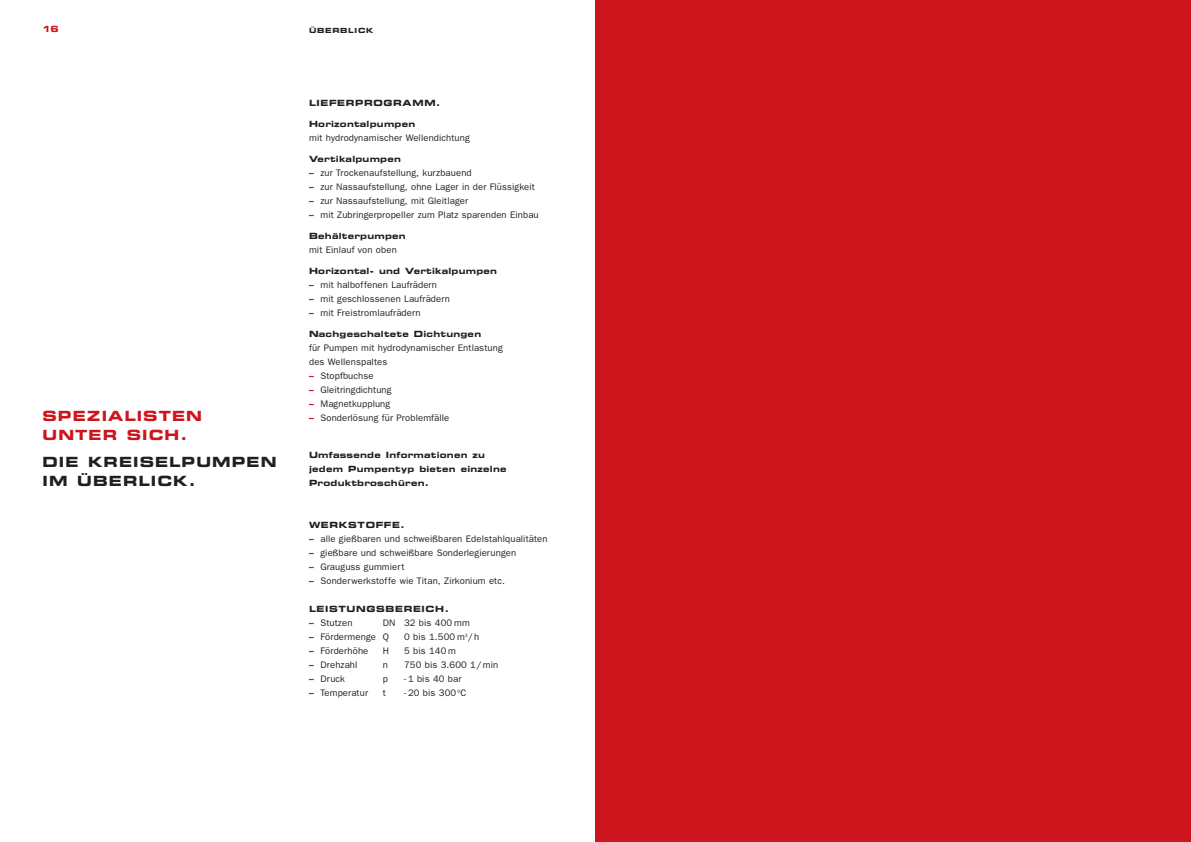
<style>
.page{position:relative;width:1191px;height:842px;background:#fff}
.page>*{position:absolute;margin:0;border:0;box-sizing:border-box;transform-origin:0 0}
.t1{font:700 expanded 14px/18.5px "Square 721 BT";letter-spacing:.08em;color:#231f20}
.t2{font:700 expanded 14px/18.5px "Square 721 BT";letter-spacing:.08em;color:#cd151d}
.t3{font:9.5px/14px "Franklin Gothic";letter-spacing:.01em;color:#231f20}
.t4{font:700 expanded 8.5px/14px "Square 721 BT";letter-spacing:.03em;color:#231f20}
.t5{font:700 expanded 8.5px "Square 721 BT";letter-spacing:.08em;color:#231f20}
.t6{font:700 expanded 8.5px "Square 721 BT";color:#cd151d}
.t7{font:700 expanded 7px "Square 721 BT";letter-spacing:.1em;color:#231f20}
.s1{font-family:"Square 721 BT";font-weight:700;font-stretch:expanded;color:#cd151d}
</style>
<div class="page">
<div style="left:595px;top:0;width:596px;height:842px;background:#cd151d"></div>
<p class="t6" style="left:43px;top:26px;width:18px">16</p>
<p class="t7" style="left:309px;top:28px;width:66px">ÜBERBLICK</p>
<h1 class="t2" style="left:43px;top:408px;width:161px">SPEZIALISTEN<br>UNTER SICH.</h1>
<h1 class="t1" style="left:43px;top:454px;width:235px">DIE KREISELPUMPEN<br>IM ÜBERLICK.</h1>
<p class="t5" style="left:309px;top:100px;width:133px">LIEFERPROGRAMM.</p>
<p class="t4" style="left:309px;top:118px;width:108px">Horizontalpumpen</p>
<p class="t3" style="left:309px;top:131px;width:162px">mit hydrodynamischer Wellendichtung</p>
<p class="t4" style="left:309px;top:153px;width:93px">Vertikalpumpen</p>
<p class="t3" style="left:309px;top:166px;width:164px"><span class="s1">–</span> zur Trockenaufstellung, kurzbauend</p>
<p class="t3" style="left:309px;top:180px;width:227px"><span class="s1">–</span> zur Nassaufstellung, ohne Lager in der Flüssigkeit</p>
<p class="t3" style="left:309px;top:194px;width:161px"><span class="s1">–</span> zur Nassaufstellung, mit Gleitlager</p>
<p class="t3" style="left:309px;top:208px;width:231px"><span class="s1">–</span> mit Zubringerpropeller zum Platz sparenden Einbau</p>
<p class="t4" style="left:309px;top:230px;width:98px">Behälterpumpen</p>
<p class="t3" style="left:309px;top:243px;width:89px">mit Einlauf von oben</p>
<p class="t4" style="left:309px;top:265px;width:189px">Horizontal- und Vertikalpumpen</p>
<p class="t3" style="left:309px;top:278px;width:129px"><span class="s1">–</span> mit halboffenen Laufrädern</p>
<p class="t3" style="left:309px;top:292px;width:142px"><span class="s1">–</span> mit geschlossenen Laufrädern</p>
<p class="t3" style="left:309px;top:306px;width:113px"><span class="s1">–</span> mit Freistromlaufrädern</p>
<p class="t4" style="left:309px;top:328px;width:174px">Nachgeschaltete Dichtungen</p>
<p class="t3" style="left:309px;top:341px;width:195px">für Pumpen mit hydrodynamischer Entlastung des Wellenspaltes</p>
<p class="t3" style="left:309px;top:369px;width:66px"><span class="s1">–</span> Stopfbuchse</p>
<p class="t3" style="left:309px;top:383px;width:84px"><span class="s1">–</span> Gleitringdichtung</p>
<p class="t3" style="left:309px;top:397px;width:83px"><span class="s1">–</span> Magnetkupplung</p>
<p class="t3" style="left:309px;top:411px;width:142px"><span class="s1">–</span> Sonderlösung für Problemfälle</p>
<p class="t4" style="left:309px;top:448px;width:199px">Umfassende Informationen zu jedem Pumpentyp bieten einzelne<br>Produktbroschüren.</p>
<p class="t5" style="left:309px;top:522px;width:97px">WERKSTOFFE.</p>
<p class="t3" style="left:309px;top:532px;width:240px"><span class="s1">–</span> alle gießbaren und schweißbaren Edelstahlqualitäten</p>
<p class="t3" style="left:309px;top:546px;width:209px"><span class="s1">–</span> gießbare und schweißbare Sonderlegierungen</p>
<p class="t3" style="left:309px;top:560px;width:97px"><span class="s1">–</span> Grauguss gummiert</p>
<p class="t3" style="left:309px;top:574px;width:197px"><span class="s1">–</span> Sonderwerkstoffe wie Titan, Zirkonium etc.</p>
<p class="t5" style="left:309px;top:606px;width:141px">LEISTUNGSBEREICH.</p>
<p class="t3" style="left:309px;top:616px;width:45px"><span class="s1">–</span> Stutzen</p>
<p class="t3" style="left:383px;top:616px;width:88px">DN 32 bis 400 mm</p>
<p class="t3" style="left:309px;top:630px;width:81px"><span class="s1">–</span> Fördermenge Q</p>
<p class="t3" style="left:404px;top:630px;width:77px">0 bis 1.500 m<sup>3</sup>/h</p>
<p class="t3" style="left:309px;top:644px;width:61px"><span class="s1">–</span> Förderhöhe</p>
<p class="t3" style="left:383px;top:644px;width:8px">H</p>
<p class="t3" style="left:404px;top:644px;width:53px">5 bis 140 m</p>
<p class="t3" style="left:309px;top:658px;width:50px"><span class="s1">–</span> Drehzahl</p>
<p class="t3" style="left:383px;top:658px;width:7px">n</p>
<p class="t3" style="left:404px;top:658px;width:96px">750 bis 3.600 1/min</p>
<p class="t3" style="left:309px;top:672px;width:37px"><span class="s1">–</span> Druck</p>
<p class="t3" style="left:383px;top:672px;width:7px">p</p>
<p class="t3" style="left:404px;top:672px;width:59px">- 1 bis 40 bar</p>
<p class="t3" style="left:309px;top:686px;width:60px"><span class="s1">–</span> Temperatur</p>
<p class="t3" style="left:383px;top:686px;width:5px">t</p>
<p class="t3" style="left:404px;top:686px;width:64px">- 20 bis 300 <sup>0</sup>C</p>
</div>
